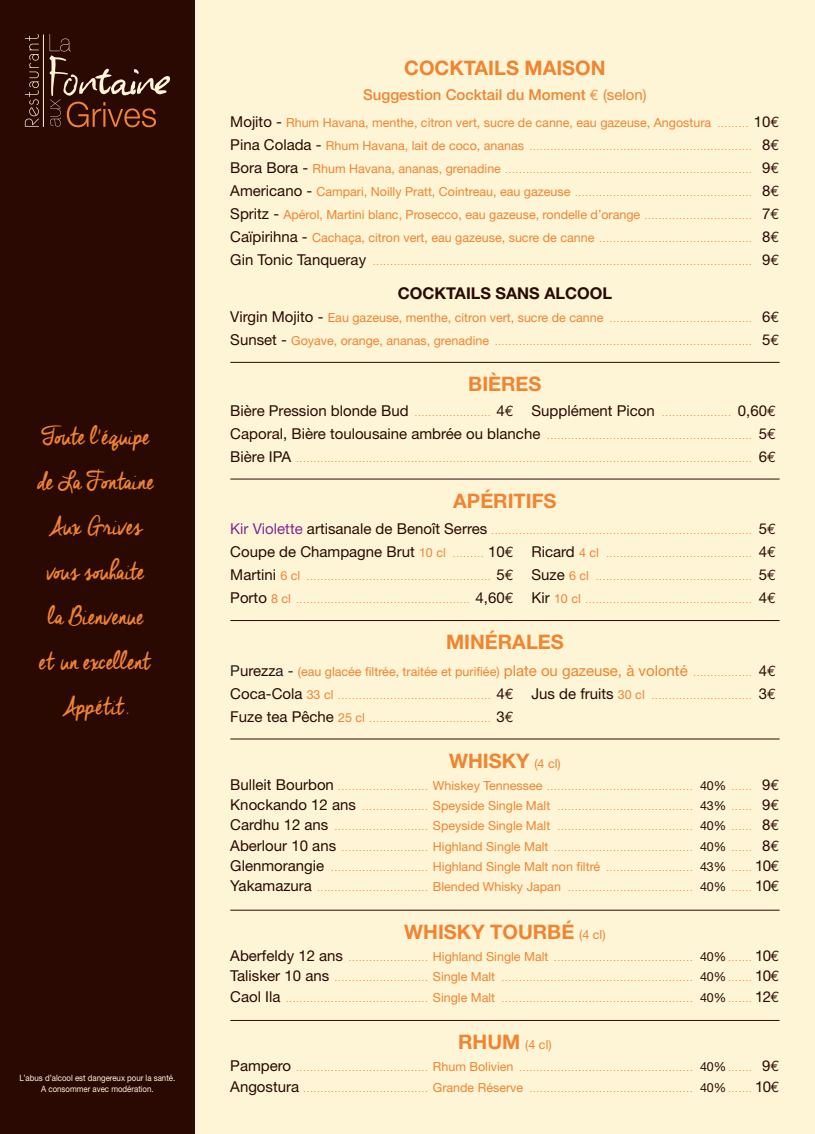
<style>
.page{position:relative;width:815px;height:1134px;background:#fef5d6}
.page>*{position:absolute;margin:0;border:0;box-sizing:border-box;transform-origin:0 0}
.t1{font:31.25px/45px "Cheddar Jack";letter-spacing:-.025em;color:#f08431;text-align:center}
.t2{font:700 20px "Helvetica Neue LT Std";color:#f08431}
.t3{font:700 16.25px "Helvetica Neue LT Std";color:#2a0903}
.t4{font:15px "Helvetica Neue LT Std";color:#2a0903}
.t5{font:500 15px "Helvetica Neue LT Std";color:#f08431}
.t6{font:12.5px "Helvetica Neue LT Std";color:#f08431}
.t7{font:8.75px "Helvetica Neue LT Std";color:#f08431}
.t8{font:8.75px/10.5px "Helvetica Neue LT Std";color:#fef5d6;text-align:center;scale:.9 1}
.s1{font-family:"Euro Mono";font-weight:400}
.s2{font-weight:400}
.s3{font-size:15px;color:#2a0903}
.s4{font-size:8.75px}
.s5{font-family:"Euro Mono";font-size:15px;color:#2a0903}
.s6{font-size:12.5px}
.s7{font-size:8.75px;color:#f08431}
.s8{font-family:"Euro Mono"}
.s9{font-size:15px;color:#802990}
.s10{font-size:15px;color:#231f20}
.s11{font-size:15px}
.s12{font-weight:400;font-size:12.5px}
.s13{font-size:12.5px;color:#2a0903}
.s14{font-weight:700;font-size:20px}
</style>
<div class="page">
<div style="left:0;top:0;width:195px;height:1134px;background:#2a0903"></div>
<hr style="left:43px;top:35px;width:1px;height:92px;background:#fef5d6">
<svg style="left:25px;top:34px;width:14px;height:93px"></svg>
<svg style="left:49px;top:34px;width:121px;height:93px"></svg>
<hr style="left:230px;top:362px;width:550px;height:1px;background:#2a0903">
<hr style="left:230px;top:479px;width:550px;height:1px;background:#2a0903">
<hr style="left:230px;top:620px;width:550px;height:1px;background:#2a0903">
<hr style="left:230px;top:739px;width:550px;height:1px;background:#2a0903">
<hr style="left:230px;top:910px;width:550px;height:1px;background:#2a0903">
<hr style="left:230px;top:1020px;width:550px;height:1px;background:#2a0903">
<p class="t1" style="left:37px;top:414px;width:118px">Toute l'équipe de La Fontaine<br>Aux Grives</p>
<p class="t1" style="left:39px;top:549px;width:115px">vous souhaite la Bienvenue et un excellent<br>Appétit.</p>
<p class="t8" style="left:20px;top:1072px;width:174px">L’abus d’alcool est dangereux pour la santé.<br>A consommer avec modération.</p>
<p class="t2" style="left:404px;top:55px;width:203px">COCKTAILS MAISON</p>
<p class="t5" style="left:363px;top:86px;width:285px">Suggestion Cocktail du Moment <span class="s1">€</span> <span class="s2">(selon)</span></p>
<p class="t6" style="left:230px;top:115px;width:551px"><span class="s3">Mojito -</span> Rhum Havana, menthe, citron vert, sucre de canne, eau gazeuse, Angostura <span class="s4">.........</span> <span class="s3">10</span><span class="s5">€</span></p>
<p class="t7" style="left:230px;top:141px;width:551px"><span class="s3">Pina Colada -</span> <span class="s6">Rhum Havana, lait de coco, ananas</span> ................................................................ <span class="s3">8</span><span class="s5">€</span></p>
<p class="t7" style="left:230px;top:164px;width:551px"><span class="s3">Bora Bora -</span> <span class="s6">Rhum Havana, ananas, grenadine</span> ....................................................................... <span class="s3">9</span><span class="s5">€</span></p>
<p class="t7" style="left:230px;top:187px;width:551px"><span class="s3">Americano -</span> <span class="s6">Campari, Noilly Pratt, Cointreau, eau gazeuse</span> ................................................... <span class="s3">8</span><span class="s5">€</span></p>
<p class="t6" style="left:230px;top:207px;width:551px"><span class="s3">Spritz -</span> Apérol, Martini blanc, Prosecco, eau gazeuse, rondelle d’orange <span class="s4">...............................</span> <span class="s3">7</span><span class="s5">€</span></p>
<p class="t7" style="left:230px;top:234px;width:551px"><span class="s3">Caïpirihna -</span> <span class="s6">Cachaça, citron vert, eau gazeuse, sucre de canne</span> ............................................ <span class="s3">8</span><span class="s5">€</span></p>
<p class="t7" style="left:230px;top:257px;width:551px"><span class="s3">Gin Tonic Tanqueray</span> ............................................................................................................. <span class="s3">9</span><span class="s5">€</span></p>
<p class="t3" style="left:398px;top:283px;width:216px">COCKTAILS SANS ALCOOL</p>
<p class="t6" style="left:230px;top:310px;width:551px"><span class="s3">Virgin Mojito -</span> Eau gazeuse, menthe, citron vert, sucre de canne <span class="s4">.........................................</span> <span class="s3">6</span><span class="s5">€</span></p>
<p class="t7" style="left:230px;top:337px;width:551px"><span class="s3">Sunset -</span> <span class="s6">Goyave, orange, ananas, grenadine</span> .......................................................................... <span class="s3">5</span><span class="s5">€</span></p>
<p class="t2" style="left:468px;top:371px;width:75px">BIÈRES</p>
<p class="t4" style="left:230px;top:402px;width:547px">Bière Pression blonde Bud <span class="s7">......................</span> 4<span class="s8">€</span> Supplément Picon <span class="s7">....................</span> 0,60<span class="s8">€</span></p>
<p class="t7" style="left:230px;top:430px;width:547px"><span class="s3">Caporal, Bière toulousaine ambrée ou blanche</span> ........................................................... <span class="s3">5</span><span class="s5">€</span></p>
<p class="t7" style="left:230px;top:454px;width:547px"><span class="s3">Bière IPA</span> ................................................................................................................................... <span class="s3">6</span><span class="s5">€</span></p>
<p class="t2" style="left:453px;top:488px;width:105px">APÉRITIFS</p>
<p class="t7" style="left:230px;top:526px;width:547px"><span class="s9">Kir Violette</span> <span class="s3">artisanale de Benoît Serres</span> ........................................................................... <span class="s3">5</span><span class="s5">€</span></p>
<p class="t7" style="left:230px;top:549px;width:547px"><span class="s3">Coupe de Champagne Brut</span> <span class="s6">10 cl</span> ......... <span class="s3">10</span><span class="s5">€</span> <span class="s3">Ricard</span> <span class="s6">4 cl</span> .......................................... <span class="s3">4</span><span class="s5">€</span></p>
<p class="t7" style="left:230px;top:572px;width:547px"><span class="s3">Martini</span> <span class="s6">6 cl</span> ..................................................... <span class="s3">5</span><span class="s5">€</span> <span class="s3">Suze</span> <span class="s6">6 cl</span> ............................................. <span class="s3">5</span><span class="s5">€</span></p>
<p class="t7" style="left:230px;top:595px;width:547px"><span class="s3">Porto</span> <span class="s6">8 cl</span> .................................................. <span class="s3">4,60</span><span class="s5">€</span> <span class="s3">Kir</span> <span class="s6">10 cl</span> ................................................ <span class="s3">4</span><span class="s5">€</span></p>
<p class="t2" style="left:446px;top:630px;width:119px">MINÉRALES</p>
<p class="t6" style="left:230px;top:664px;width:547px"><span class="s10">P</span><span class="s3">urezz</span><span class="s10">a -</span> (eau glacée filtrée, traitée et purifiée) <span class="s11">plate ou gazeuse, à volonté</span> <span class="s4">.................</span> <span class="s3">4</span><span class="s5">€</span></p>
<p class="t7" style="left:230px;top:690px;width:547px"><span class="s3">Coca-Cola</span> <span class="s6">33 cl</span> ............................................ <span class="s3">4</span><span class="s5">€</span> <span class="s3">Jus de fruits</span> <span class="s6">30 cl</span> ............................. <span class="s3">3</span><span class="s5">€</span></p>
<p class="t7" style="left:230px;top:713px;width:285px"><span class="s3">Fuze tea Pêche</span> <span class="s6">25 cl</span> ................................... <span class="s3">3</span><span class="s5">€</span></p>
<p class="t2" style="left:449px;top:748px;width:113px">WHISKY <span class="s12">(4 cl)</span></p>
<p class="t7" style="left:230px;top:781px;width:551px"><span class="s3">Bulleit Bourbon</span> .......................... <span class="s6">Whiskey Tennessee</span> .......................................... <span class="s13">40%</span> ...... <span class="s3">9</span><span class="s5">€</span></p>
<p class="t7" style="left:230px;top:802px;width:551px"><span class="s3">Knockando 12 ans</span> ................... <span class="s6">Speyside Single Malt</span> ....................................... <span class="s13">43%</span> ...... <span class="s3">9</span><span class="s5">€</span></p>
<p class="t7" style="left:230px;top:822px;width:551px"><span class="s3">Cardhu 12 ans</span> ........................... <span class="s6">Speyside Single Malt</span> ....................................... <span class="s13">40%</span> ...... <span class="s3">8</span><span class="s5">€</span></p>
<p class="t7" style="left:230px;top:842px;width:551px"><span class="s3">Aberlour 10 ans</span> ......................... <span class="s6">Highland Single Malt</span> ........................................ <span class="s13">40%</span> ...... <span class="s3">8</span><span class="s5">€</span></p>
<p class="t7" style="left:230px;top:863px;width:551px"><span class="s3">Glenmorangie</span> ............................ <span class="s6">Highland Single Malt non filtré</span> ......................... <span class="s13">43%</span> ...... <span class="s3">10</span><span class="s5">€</span></p>
<p class="t7" style="left:230px;top:883px;width:551px"><span class="s3">Yakamazura</span> ................................ <span class="s6">Blended Whisky Japan</span> .................................... <span class="s13">40%</span> ...... <span class="s3">10</span><span class="s5">€</span></p>
<p class="t2" style="left:404px;top:919px;width:203px">WHISKY TOURBÉ <span class="s12">(4 cl)</span></p>
<p class="t7" style="left:230px;top:952px;width:551px"><span class="s3">Aberfeldy 12 ans</span> ....................... <span class="s6">Highland Single Malt</span> ........................................ <span class="s13">40%</span>....... <span class="s3">10</span><span class="s5">€</span></p>
<p class="t7" style="left:230px;top:973px;width:551px"><span class="s3">Talisker 10 ans</span> ........................... <span class="s6">Single Malt</span> ....................................................... <span class="s13">40%</span>....... <span class="s3">10</span><span class="s5">€</span></p>
<p class="t7" style="left:230px;top:993px;width:551px"><span class="s3">Caol Ila</span> ......................................... <span class="s6">Single Malt</span> ....................................................... <span class="s13">40%</span>....... <span class="s3">12</span><span class="s5">€</span></p>
<p class="t6" style="left:458px;top:1037px;width:95px"><span class="s14">RHUM</span> (4 cl)</p>
<p class="t7" style="left:230px;top:1063px;width:551px"><span class="s3">Pampero</span> ...................................... <span class="s6">Rhum Bolivien</span> .................................................. <span class="s13">40%</span>....... <span class="s3">9</span><span class="s5">€</span></p>
<p class="t7" style="left:230px;top:1083px;width:551px"><span class="s3">Angostura</span> .................................... <span class="s6">Grande Réserve</span> ............................................... <span class="s13">40%</span>....... <span class="s3">10</span><span class="s5">€</span></p>
</div>
